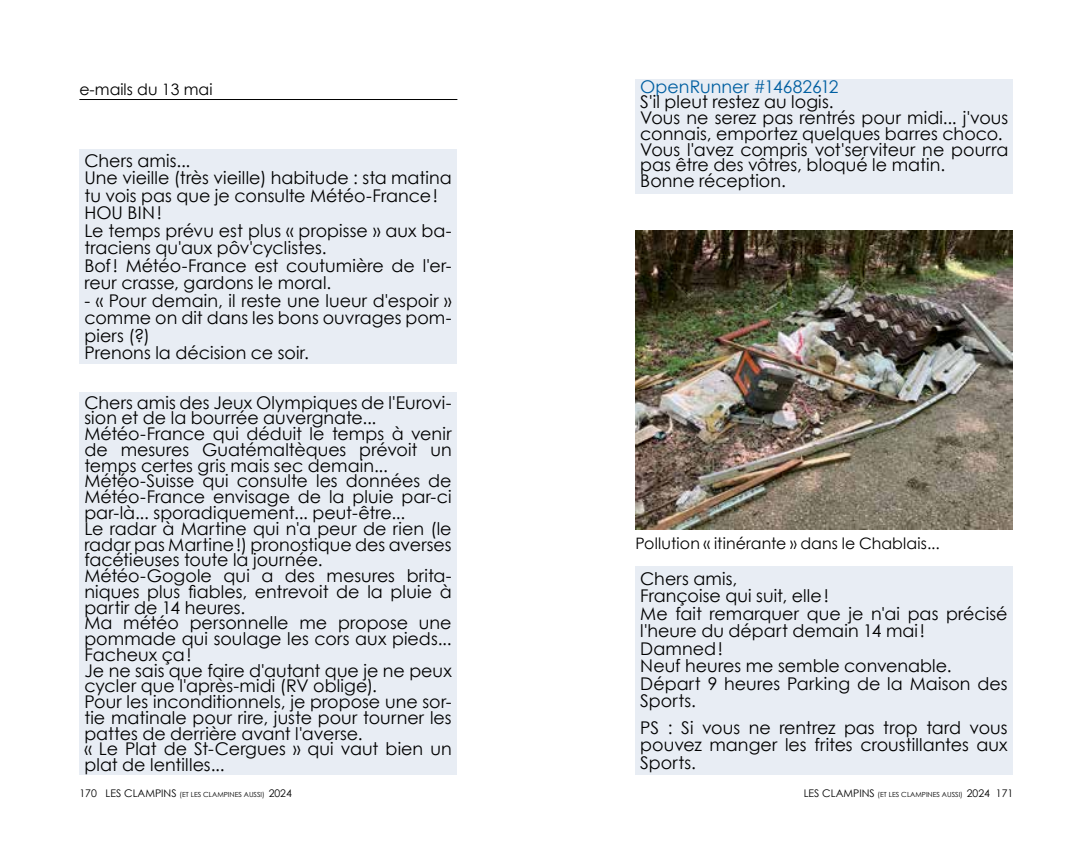
<style>
.page{position:relative;width:1092px;height:844px;background:#fff}
.page>*{position:absolute;margin:0;border:0;box-sizing:border-box;transform-origin:0 0}
.t1{font:17.5px/15.8px "Century Gothic";color:#000}
.t2{font:17.5px "Century Gothic";color:#005fa1}
.t3{font:15.75px "Century Gothic";letter-spacing:.005em;color:#000}
.t4{font:7px "Century Gothic";color:#000}
.s1{font-size:10.5px}
</style>
<div class="page">
<div style="left:79px;top:149px;width:377px;height:214px;background:#e8edf4"></div>
<div style="left:79px;top:392px;width:377px;height:382px;background:#e8edf4"></div>
<div style="left:635px;top:566px;width:377px;height:208px;background:#e8edf4"></div>
<hr style="left:79px;top:99px;width:378px;height:1px;background:#000">
<div style="left:635px;top:79px;width:378px;height:114px;background:#e8edf4"></div>
<img style="left:635px;top:231px;width:377px;height:299px">
<p class="t3" style="left:79px;top:80px;width:134px">e-mails du 13 mai</p>
<p class="t2" style="left:640px;top:75px;width:200px">OpenRunner #14682612</p>
<p class="t1" style="left:640px;top:94px;width:369px">S'il pleut restez au logis.<br>Vous ne serez pas rentrés pour midi... j'vous connais, emportez quelques barres choco.<br>Vous l'avez compris vot'serviteur ne pourra pas être des vôtres, bloqué le matin.<br>Bonne réception.</p>
<p class="t1" style="left:84px;top:151px;width:369px;line-height:17.5px">Chers amis...<br>Une vieille (très vieille) habitude : sta matina tu vois pas que je consulte Météo-France!<br>HOU BIN!<br>Le temps prévu est plus « propisse » aux ba&shy;traciens qu'aux pôv'cyclistes.<br>Bof! Météo-France est coutumière de l'er&shy;reur crasse, gardons le moral.</p>
<p class="t1" style="left:84px;top:291px;width:369px;line-height:17.5px">- « Pour demain, il reste une lueur d'espoir » comme on dit dans les bons ouvrages pom&shy;piers (?)<br>Prenons la décision ce soir.</p>
<p class="t1" style="left:84px;top:394px;width:369px">Chers amis des Jeux Olympiques de l'Eurovi&shy;sion et de la bourrée auvergnate...<br>Météo-France qui déduit le temps à venir de mesures Guatémaltèques prévoit un temps certes gris mais sec demain...<br>Météo-Suisse qui consulte les données de Météo-France envisage de la pluie par-ci par-là... sporadiquement... peut-être...<br>Le radar à Martine qui n'a peur de rien (le radar pas Martine!) pronostique des averses facétieuses toute la journée.<br>Météo-Gogole qui a des mesures brita&shy;niques plus fiables, entrevoit de la pluie à partir de 14 heures.<br>Ma météo personnelle me propose une pommade qui soulage les cors aux pieds...<br>Facheux ça!<br>Je ne sais que faire d'autant que je ne peux cycler que l'après-midi (RV oblige).<br>Pour les inconditionnels, je propose une sor&shy;tie matinale pour rire, juste pour tourner les pattes de derrière avant l'averse.<br>« Le Plat de St-Cergues » qui vaut bien un plat de lentilles...</p>
<p class="t3" style="left:635px;top:533px;width:306px">Pollution « itinérante » dans le Chablais...</p>
<p class="t1" style="left:640px;top:569px;width:369px;line-height:17.5px">Chers amis,<br>Françoise qui suit, elle!<br>Me fait remarquer que je n'ai pas précisé l'heure du départ demain 14 mai!<br>Damned!<br>Neuf heures me semble convenable.<br>Départ 9 heures Parking de la Maison des<br>Sports.</p>
<p class="t1" style="left:640px;top:718px;width:369px;line-height:17.5px;text-align:justify">PS : Si vous ne rentrez pas trop tard vous pouvez manger les frites croustillantes aux Sports.</p>
<p class="t4" style="left:79px;top:790px;width:214px"><span class="s1">170 LES CLAMPINS</span> (ET LES CLAMPINES AUSSI) <span class="s1">2024</span></p>
<p class="t4" style="left:803px;top:790px;width:211px"><span class="s1">LES CLAMPINS</span> (ET LES CLAMPINES AUSSI) <span class="s1">2024 171</span></p>
</div>
